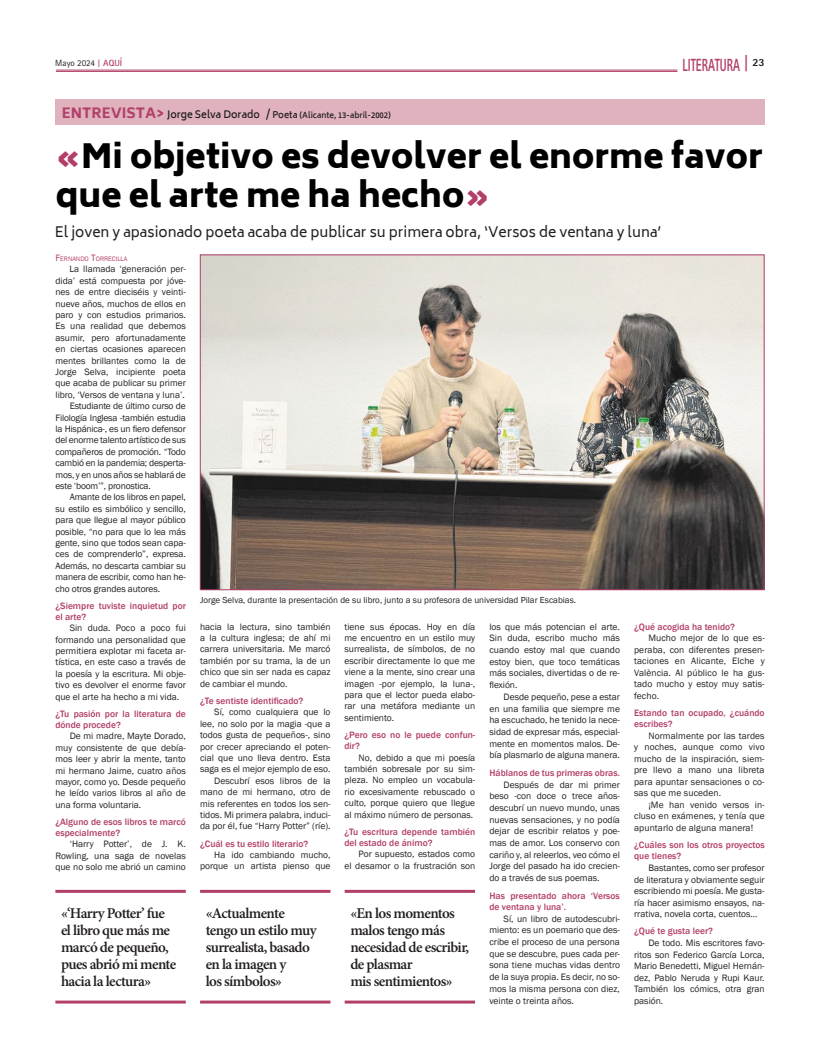
<style>
.page{position:relative;width:820px;height:1049px;background:#fff}
.page>*{position:absolute;margin:0;border:0;box-sizing:border-box;transform-origin:0 0}
.t1{font:900 33px/39.6px "Biryani";color:#000}
.t2{font:800 17.6px "Rotis Sans Serif Std";color:#b23f6a;scale:.64 1}
.t3{font:600 15px/17px "Minion Pro";letter-spacing:-.04em;color:#231f20}
.t4{font:14px "Biryani";color:#231f20}
.t5{font:9.5px/11.4px "Franklin Gothic";color:#231f20;text-align:justify}
.t6{font:500 9.5px/11px "Franklin Gothic";color:#b23f6a}
.t7{font:9.5px "Franklin Gothic";letter-spacing:-.02em;color:#231f20}
.t8{font:9px "Franklin Gothic";color:#231f20}
.t9{font:9px "Rotis Sans Serif Std";color:#231f20}
.t10{font:600 8px "Biryani";color:#231f20}
.t11{font:6.7px "Franklin Gothic";color:#b23f6a}
.s1{font-family:"Rotis Serif Std";font-weight:700;color:#b23f6a}
.s2{font-weight:700;color:#b23f6a}
.s3{font-size:18.2px}
.s4{font-weight:800;font-size:14px;color:#b23f6a}
.s5{font-size:10px}
.s6{font-size:9px}
.s7{color:#b23f6a}
.s8{font-size:9.5px}
</style>
<div class="page">
<img style="left:202px;top:256px;width:560px;height:332px">
<hr style="left:55px;top:890px;width:131px;height:3px;background:#b23f6a">
<hr style="left:55px;top:1000px;width:131px;height:3px;background:#b23f6a">
<hr style="left:200px;top:890px;width:130px;height:3px;background:#b23f6a">
<hr style="left:200px;top:1000px;width:130px;height:3px;background:#b23f6a">
<hr style="left:344px;top:890px;width:131px;height:3px;background:#b23f6a">
<hr style="left:344px;top:1000px;width:131px;height:3px;background:#b23f6a">
<hr style="left:56px;top:70px;width:620px;height:1px;background:#b23f6a">
<hr style="left:56px;top:71px;width:620px;height:1px;background:#b23f6a">
<div style="left:55px;top:99px;width:709px;height:26px;background:#dfb2bd"></div>
<p class="t9" style="left:55px;top:58px;width:68px">Mayo 2024 <span class="s1">|</span> <span class="s2">AQUÍ</span></p>
<h2 class="t2" style="left:682px;top:54px;width:130px">LITERATURA <span class="s3">|</span> <sup>23</sup></h2>
<p class="t10" style="left:62px;top:110px;width:330px"><span class="s4">ENTREVISTA&gt;</span> <span class="s5">Jorge Selva Dorado /</span> <span class="s6">Poeta</span> (Alicante, 13-abril-2002)</p>
<h1 class="t1" style="left:56px;top:137px;width:708px"><span class="s7">«</span>Mi objetivo es devolver el enorme favor que el arte me ha hecho<span class="s7">»</span></h1>
<h3 class="t4" style="left:55px;top:224px;width:607px">El joven y apasionado poeta acaba de publicar su primera obra, ‘Versos de ventana y luna’</h3>
<p class="t11" style="left:55px;top:255px;width:73px"><span class="s8">F</span>ERNANDO <span class="s8">T</span>ORRECILLA</p>
<p class="t5" style="left:70px;top:264px;width:118px">La llamada ‘generación per-</p>
<p class="t5" style="left:55px;top:275px;width:132px">dida’ está compuesta por jóve-</p>
<p class="t5" style="left:55px;top:286px;width:132px">nes de entre dieciséis y veinti-</p>
<p class="t5" style="left:55px;top:298px;width:132px">nueve años, muchos de ellos en</p>
<p class="t5" style="left:55px;top:309px;width:132px">paro y con estudios primarios.</p>
<p class="t5" style="left:55px;top:321px;width:132px">Es una realidad que debemos</p>
<p class="t5" style="left:55px;top:332px;width:132px">asumir, pero afortunadamente</p>
<p class="t5" style="left:55px;top:343px;width:132px">en ciertas ocasiones aparecen</p>
<p class="t5" style="left:55px;top:355px;width:132px">mentes brillantes como la de</p>
<p class="t5" style="left:55px;top:366px;width:132px">Jorge Selva, incipiente poeta</p>
<p class="t5" style="left:55px;top:378px;width:132px">que acaba de publicar su primer</p>
<p class="t5" style="left:55px;top:389px;width:131px">libro, ‘Versos de ventana y luna’.</p>
<p class="t7" style="left:70px;top:400px;width:118px">Estudiante de último curso de</p>
<p class="t7" style="left:55px;top:411px;width:132px">Filología Inglesa -también estudia</p>
<p class="t7" style="left:55px;top:423px;width:132px">la Hispánica-, es un fiero defensor</p>
<p class="t7" style="left:55px;top:434px;width:132px">del enorme talento artístico de sus</p>
<p class="t7" style="left:55px;top:446px;width:132px">compañeros de promoción. “Todo</p>
<p class="t7" style="left:55px;top:457px;width:132px">cambió en la pandemia; desperta-</p>
<p class="t7" style="left:55px;top:468px;width:132px">mos, y en unos años se hablará de</p>
<p class="t7" style="left:55px;top:480px;width:97px">este ‘boom’”, pronostica.</p>
<p class="t5" style="left:70px;top:492px;width:118px">Amante de los libros en papel,</p>
<p class="t5" style="left:55px;top:503px;width:132px">su estilo es simbólico y sencillo,</p>
<p class="t5" style="left:55px;top:514px;width:132px">para que llegue al mayor público</p>
<p class="t5" style="left:55px;top:526px;width:132px">posible, “no para que lo lea más</p>
<p class="t5" style="left:55px;top:537px;width:132px">gente, sino que todos sean capa-</p>
<p class="t5" style="left:55px;top:549px;width:132px">ces de comprenderlo”, expresa.</p>
<p class="t5" style="left:55px;top:560px;width:132px">Además, no descarta cambiar su</p>
<p class="t5" style="left:55px;top:571px;width:132px">manera de escribir, como han he-</p>
<p class="t5" style="left:55px;top:583px;width:106px">cho otros grandes autores.</p>
<p class="t6" style="left:55px;top:600px;width:132px">¿Siempre tuviste inquietud por el arte?</p>
<p class="t5" style="left:55px;top:623px;width:132px;text-indent:14px">Sin duda. Poco a poco fui formando una personalidad que permitiera explotar mi faceta ar&shy;tística, en este caso a través de la poesía y la escritura. Mi obje&shy;tivo es devolver el enorme favor que el arte ha hecho a mi vida.</p>
<p class="t6" style="left:55px;top:708px;width:132px">¿Tu pasión por la literatura de dónde procede?</p>
<p class="t5" style="left:55px;top:731px;width:132px;text-indent:14px">De mi madre, Mayte Dorado, muy consistente de que debía&shy;mos leer y abrir la mente, tanto mi hermano Jaime, cuatro años mayor, como yo. Desde pequeño he leído varios libros al año de una forma voluntaria.</p>
<p class="t6" style="left:55px;top:816px;width:132px">¿Alguno de esos libros te marcó especialmente?</p>
<p class="t5" style="left:55px;top:839px;width:132px;text-indent:14px">‘Harry Potter’, de J. K.<br>Rowling, una saga de novelas que no solo me abrió un camino</p>
<p class="t8" style="left:200px;top:594px;width:377px">Jorge Selva, durante la presentación de su libro, junto a su profesora de universidad Pilar Escabias.</p>
<p class="t5" style="left:200px;top:621px;width:132px">hacia la lectura, sino también a la cultura inglesa; de ahí mi carrera universitaria. Me marcó también por su trama, la de un chico que sin ser nada es capaz de cambiar el mundo.</p>
<p class="t6" style="left:200px;top:695px;width:105px">¿Te sentiste identificado?</p>
<p class="t5" style="left:200px;top:707px;width:132px;text-align:right">Sí, como cualquiera que lo lee, no solo por la magia -que a todos gusta de pequeños-, sino por crecer apreciando el poten&shy;cial que uno lleva dentro. Esta saga es el mejor ejemplo de eso.<br>Descubrí esos libros de la mano de mi hermano, otro de mis referentes en todos los sen&shy;tidos. Mi primera palabra, induci&shy;da por él, fue “Harry Potter” (ríe).</p>
<p class="t6" style="left:200px;top:838px;width:109px">¿Cuál es tu estilo literario?</p>
<p class="t5" style="left:200px;top:849px;width:132px;text-align:right">Ha ido cambiando mucho, porque un artista pienso que</p>
<p class="t5" style="left:344px;top:621px;width:132px">tiene sus épocas. Hoy en día me encuentro en un estilo muy surrealista, de símbolos, de no escribir directamente lo que me viene a la mente, sino crear una imagen -por ejemplo, la luna-, para que el lector pueda elabo&shy;rar una metáfora mediante un sentimiento.</p>
<p class="t6" style="left:344px;top:729px;width:132px">¿Pero eso no le puede confun&shy;dir?</p>
<p class="t5" style="left:344px;top:752px;width:132px;text-indent:14px">No, debido a que mi poesía también sobresale por su sim&shy;pleza. No empleo un vocabula&shy;rio excesivamente rebuscado o culto, porque quiero que llegue al máximo número de personas.</p>
<p class="t6" style="left:344px;top:826px;width:132px">¿Tu escritura depende también del estado de ánimo?</p>
<p class="t5" style="left:344px;top:848px;width:132px;text-align:right">Por supuesto, estados como<br>el desamor o la frustración son</p>
<p class="t5" style="left:489px;top:621px;width:132px;line-height:11.7px">los que más potencian el arte.<br>Sin duda, escribo mucho más cuando estoy mal que cuando estoy bien, que toco temáticas más sociales, divertidas o de re&shy;flexión.</p>
<p class="t5" style="left:489px;top:691px;width:132px;line-height:11.7px;text-indent:14px">Desde pequeño, pese a estar en una familia que siempre me ha escuchado, he tenido la nece&shy;sidad de expresar más, especial&shy;mente en momentos malos. De&shy;bía plasmarlo de alguna manera.</p>
<p class="t6" style="left:489px;top:767px;width:132px">Háblanos de tus primeras obras.</p>
<p class="t5" style="left:489px;top:779px;width:132px;line-height:11.7px;text-indent:14px">Después de dar mi primer beso -con doce o trece años&shy;descubrí un nuevo mundo, unas nuevas sensaciones, y no podía dejar de escribir relatos y poe&shy;mas de amor. Los conservo con cariño y, al releerlos, veo cómo el Jorge del pasado ha ido crecien&shy;do a través de sus poemas.</p>
<p class="t6" style="left:489px;top:890px;width:132px;line-height:11.3px">Has presentado ahora ‘Versos de ventana y luna’.</p>
<p class="t5" style="left:489px;top:913px;width:132px;line-height:11.7px;text-indent:14px">Sí, un libro de autodescubri&shy;miento: es un poemario que des&shy;cribe el proceso de una persona que se descubre, pues cada per&shy;sona tiene muchas vidas dentro de la suya propia. Es decir, no so&shy;mos la misma persona con diez, veinte o treinta años.</p>
<h3 class="t3" style="left:61px;top:905px;width:117px">«‘Harry Potter’ fue el libro que más me marcó de pequeño, pues abrió mi mente hacia la lectura»</h3>
<h3 class="t3" style="left:206px;top:905px;width:112px">«Actualmente tengo un estilo muy surrealista, basado en la imagen y<br>los símbolos»</h3>
<h3 class="t3" style="left:350px;top:905px;width:120px">«En los momentos malos tengo más necesidad de escribir, de plasmar<br>mis sentimientos»</h3>
<p class="t6" style="left:634px;top:621px;width:102px">¿Qué acogida ha tenido?</p>
<p class="t5" style="left:634px;top:632px;width:132px;text-indent:14px">Mucho mejor de lo que es&shy;peraba, con diferentes presen&shy;taciones en Alicante, Elche y València. Al público le ha gus&shy;tado mucho y estoy muy satis&shy;fecho.</p>
<p class="t6" style="left:634px;top:707px;width:132px">Estando tan ocupado, ¿cuándo escribes?</p>
<p class="t5" style="left:634px;top:730px;width:132px;text-indent:14px">Normalmente por las tardes y noches, aunque como vivo mucho de la inspiración, siem&shy;pre llevo a mano una libreta para apuntar sensaciones o co&shy;sas que me suceden.</p>
<p class="t5" style="left:634px;top:799px;width:132px;text-indent:14px">¡Me han venido versos in&shy;cluso en exámenes, y tenía que apuntarlo de alguna manera!</p>
<p class="t6" style="left:634px;top:840px;width:132px">¿Cuáles son los otros proyectos que tienes?</p>
<p class="t5" style="left:634px;top:862px;width:132px;text-indent:14px">Bastantes, como ser profesor de literatura y obviamente seguir escribiendo mi poesía. Me gusta&shy;ría hacer asimismo ensayos, na&shy;rrativa, novela corta, cuentos…</p>
<p class="t6" style="left:634px;top:926px;width:80px">¿Qué te gusta leer?</p>
<p class="t5" style="left:634px;top:937px;width:132px;text-indent:14px">De todo. Mis escritores favo&shy;ritos son Federico García Lorca, Mario Benedetti, Miguel Hernán&shy;dez, Pablo Neruda y Rupi Kaur.<br>También los cómics, otra gran pasión.</p>
</div>
